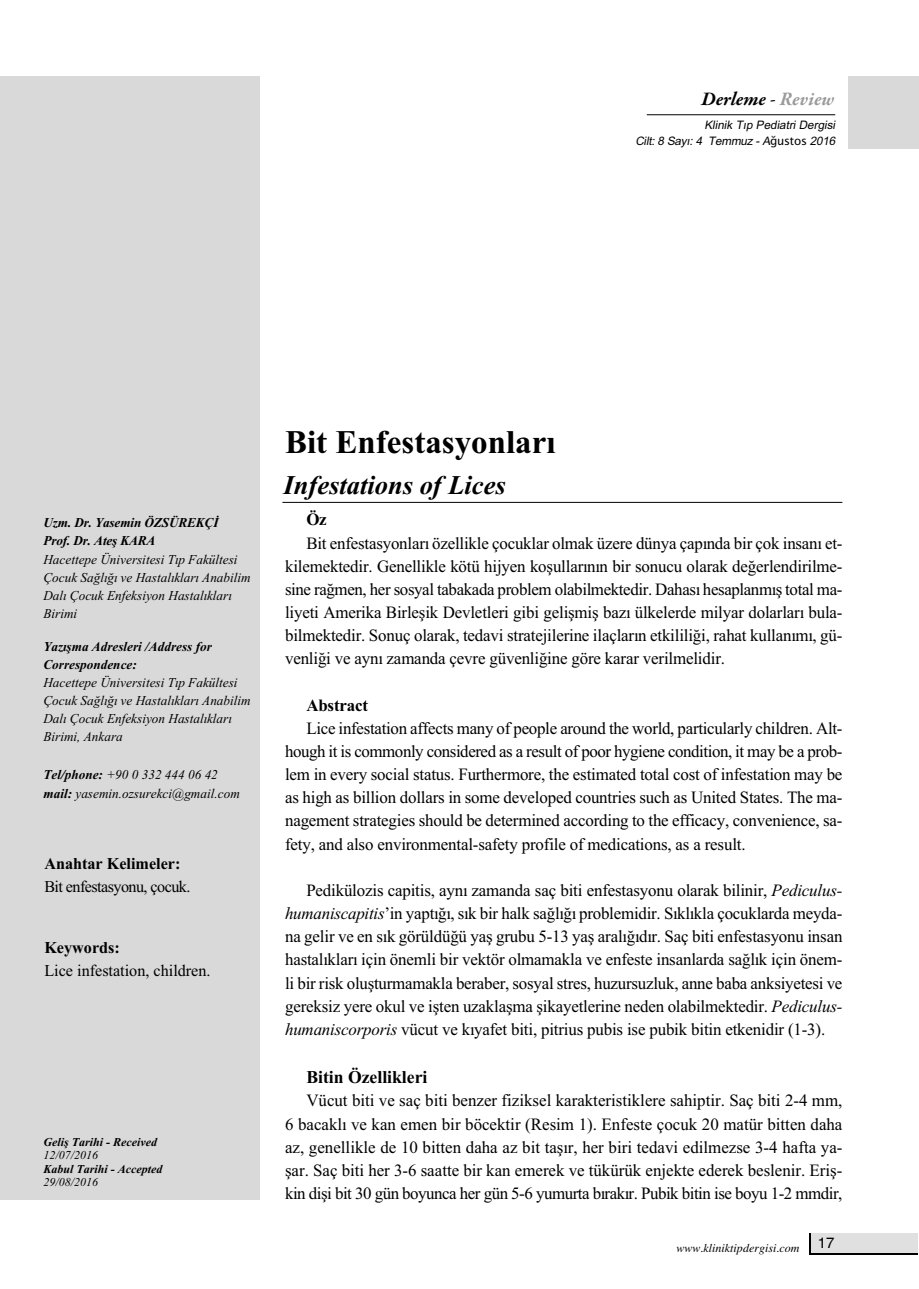
<style>
.page{position:relative;width:919px;height:1289px;background:#fff}
.page>*{position:absolute;margin:0;border:0;box-sizing:border-box;transform-origin:0 0}
.t1{font:700 33px "Times New Roman";color:#000}
.t2{font:italic 700 27px "Times New Roman";color:#000}
.t3{font:italic 700 19.5px "Garamond Premr Pro";color:#000}
.t4{font:700 18px "Times New Roman";color:#000}
.t5{font:17.25px/23.1px "Times New Roman";letter-spacing:-.01em;color:#000;text-align:justify}
.t6{font:700 17.25px "Times New Roman";letter-spacing:-.01em;color:#000}
.t7{font:700 16.5px "Times New Roman";color:#000}
.t8{font:16.5px "Times New Roman";color:#000}
.t9{font:16.5px "Times New Roman";letter-spacing:-.035em;color:#000}
.t10{font:italic 13.5px/18.1px "Times New Roman";color:#000}
.t11{font:italic 700 13.5px/18.5px "Times New Roman";color:#000}
.t12{font:italic 700 12px "Times New Roman";color:#000}
.t13{font:italic 12px "Times";color:#000}
.t14{font:italic 12px "Times New Roman";color:#000}
.t15{font:11.7px/15.8px "Arial T Italic";color:#000;text-align:right}
.s1{font-weight:400}
.s2{color:#999}
.s3{font-family:"Lucida Grande"}
.s4{font-weight:700}
.s5{font-style:italic}
</style>
<div class="page">
<div style="left:0;top:77px;width:260px;height:1122px;background:#d9d9d9"></div>
<div style="left:848px;top:77px;width:70px;height:72px;background:#d9d9d9"></div>
<hr style="left:282px;top:502px;width:560px;height:1px;background:#000">
<hr style="left:646px;top:114px;width:189px;height:1px;background:#000">
<svg style="left:809px;top:1233px;width:108px;height:21px"></svg>
<div style="left:811px;top:1233px;width:106px;height:19px;background:#e0e0e0"></div>
<p class="t3" style="left:701px;top:87px;width:134px">Derleme <span class="s1">-</span> <span class="s2">Review</span></p>
<p class="t15" style="left:635px;top:118px;width:201px">Klinik Tıp Pediatri Dergisi<br>Cilt: 8 Sayı: 4 Temmuz - A<span class="s3">ğustos</span> 2016</p>
<p class="t11" style="left:43px;top:514px;width:176px">Uzm. Dr. Yasemin ÖZSÜREKÇİ<br>Prof. Dr. Ateş KARA</p>
<p class="t10" style="left:43px;top:551px;width:209px">Hacettepe Üniversitesi Tıp Fakültesi<br>Çocuk Sağlığı ve Hastalıkları Anabilim<br>Dalı Çocuk Enfeksiyon Hastalıkları<br>Birimi</p>
<p class="t11" style="left:43px;top:639px;width:170px;line-height:18px">Yazışma Adresleri /Address for<br>Correspondence:</p>
<p class="t10" style="left:43px;top:674px;width:209px">Hacettepe Üniversitesi Tıp Fakültesi<br>Çocuk Sağlığı ve Hastalıkları Anabilim<br>Dalı Çocuk Enfeksiyon Hastalıkları<br>Birimi, Ankara</p>
<p class="t10" style="left:43px;top:765px;width:198px;line-height:19px"><span class="s4">Tel/phone:</span> +90 0 332 444 06 42 <span class="s4">mail:</span> yasemin.ozsurekci@gmail.com</p>
<p class="t7" style="left:44px;top:858px;width:138px">Anahtar Kelimeler:</p>
<p class="t9" style="left:44px;top:880px;width:147px">Bit enfestasyonu, çocuk.</p>
<p class="t7" style="left:44px;top:942px;width:77px">Keywords:</p>
<p class="t8" style="left:44px;top:964px;width:168px">Lice infestation, children.</p>
<p class="t12" style="left:43px;top:1137px;width:115px">Geliş Tarihi - Received</p>
<p class="t14" style="left:43px;top:1150px;width:56px">12/07/2016</p>
<p class="t12" style="left:43px;top:1164px;width:121px">Kabul Tarihi - Accepted</p>
<p class="t14" style="left:43px;top:1177px;width:56px">29/08/2016</p>
<h1 class="t1" style="left:285px;top:431px;width:272px">Bit Enfestasyonları</h1>
<h2 class="t2" style="left:283px;top:476px;width:223px">Infestations of Lices</h2>
<p class="t6" style="left:306px;top:514px;width:22px">Öz</p>
<p class="t5" style="left:285px;top:533px;width:559px;text-indent:21px">Bit enfestasyonları özellikle çocuklar olmak üzere dünya çapında bir çok insanı et&shy;kilemektedir. Genellikle kötü hijyen koşullarının bir sonucu olarak değerlendirilme&shy;sine rağmen, her sosyal tabakada problem olabilmektedir. Dahası hesaplanmış total ma&shy;liyeti Amerika Birleşik Devletleri gibi gelişmiş bazı ülkelerde milyar dolarları bula&shy;bilmektedir. Sonuç olarak, tedavi stratejilerine ilaçların etkililiği, rahat kullanımı, gü&shy;venliği ve aynı zamanda çevre güvenliğine göre karar verilmelidir.</p>
<p class="t6" style="left:306px;top:699px;width:63px">Abstract</p>
<p class="t5" style="left:285px;top:718px;width:559px;text-indent:21px">Lice infestation affects many of people around the world, particularly children. Alt&shy;hough it is commonly considered as a result of poor hygiene condition, it may be a prob&shy;lem in every social status. Furthermore, the estimated total cost of infestation may be as high as billion dollars in some developed countries such as United States. The ma&shy;nagement strategies should be determined according to the efficacy, convenience, sa&shy;fety, and also environmental-safety profile of medications, as a result.</p>
<p class="t5" style="left:285px;top:880px;width:559px;text-indent:21px">Pedikülozis capitis, aynı zamanda saç biti enfestasyonu olarak bilinir, <span class="s5">Pediculus&shy;humaniscapitis</span>’in yaptığı, sık bir halk sağlığı problemidir. Sıklıkla çocuklarda meyda&shy;na gelir ve en sık görüldüğü yaş grubu 5-13 yaş aralığıdır. Saç biti enfestasyonu insan hastalıkları için önemli bir vektör olmamakla ve enfeste insanlarda sağlık için önem&shy;li bir risk oluşturmamakla beraber, sosyal stres, huzursuzluk, anne baba anksiyetesi ve gereksiz yere okul ve işten uzaklaşma şikayetlerine neden olabilmektedir. <span class="s5">Pediculus&shy;humaniscorporis</span> vücut ve kıyafet biti, pitrius pubis ise pubik bitin etkenidir (1-3).</p>
<p class="t4" style="left:306px;top:1070px;width:123px">Bitin Özellikleri</p>
<p class="t5" style="left:285px;top:1090px;width:559px;text-indent:21px">Vücut biti ve saç biti benzer fiziksel karakteristiklere sahiptir. Saç biti 2-4 mm, 6 bacaklı ve kan emen bir böcektir (Resim 1). Enfeste çocuk 20 matür bitten daha az, genellikle de 10 bitten daha az bit taşır, her biri tedavi edilmezse 3-4 hafta ya&shy;şar. Saç biti her 3-6 saatte bir kan emerek ve tükürük enjekte ederek beslenir. Eriş&shy;kin dişi bit 30 gün boyunca her gün 5-6 yumurta bırakır. Pubik bitin ise boyu 1-2 mmdir,</p>
<p class="t13" style="left:676px;top:1243px;width:159px">www.kliniktipdergisi.com <sup>17</sup></p>
</div>
